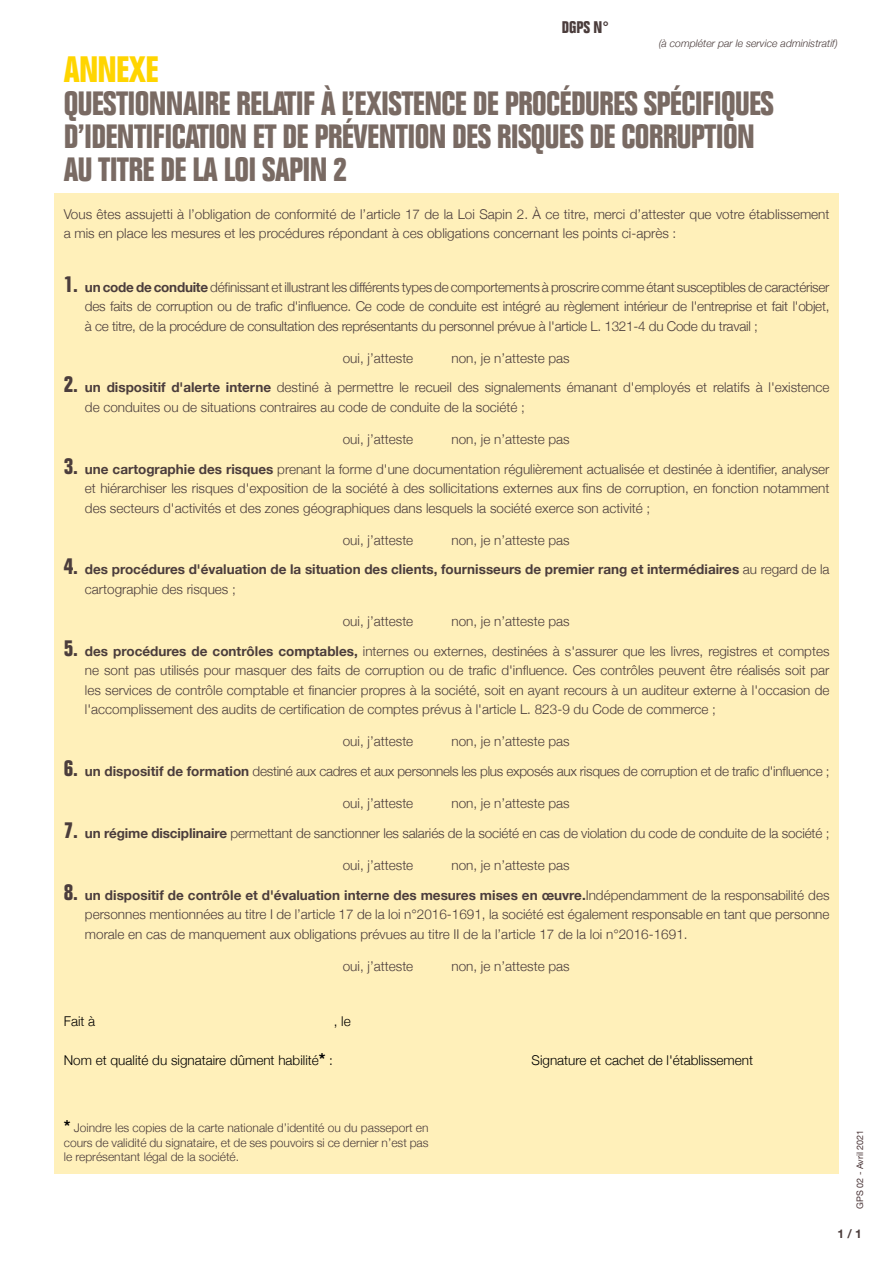
<style>
.page{position:relative;width:893px;height:1263px;background:#fff}
.page>*{position:absolute;margin:0;border:0;box-sizing:border-box;transform-origin:0 0}
.t1{font:700 condensed 36px "Folio";letter-spacing:-.02em;color:#ffd500}
.t2{font:700 condensed 33px/33px "Folio";letter-spacing:-.02em;color:#796a63}
.t3{font:700 condensed 16.5px "Folio";color:#4b3d3c}
.t4{font:300 13.5px/19.5px "Helvetica Neue";color:#4b3d3c;text-align:justify}
.t5{font:700 13.5px/19.5px "Helvetica Neue";color:#4b3d3c}
.t6{font:300 13.5px "Helvetica Neue";letter-spacing:-.02em;color:#4b3d3c}
.t7{font:300 13.5px "Helvetica Neue";color:#000}
.t8{font:300 12px/14.4px "Helvetica Neue";color:#4b3d3c;text-align:justify}
.t9{font:700 12px "Helvetica Neue";color:#4b3d3c}
.t10{font:italic 300 10.5px "Helvetica Neue";color:#4b3d3c}
.t11{font:9px "Helvetica Neue";color:#493436}
.s1{font-family:"Folio";font-weight:700;font-stretch:condensed;font-size:22.5px}
.s2{font-weight:700}
.s3{font-family:"Folio";font-stretch:condensed;font-size:22.5px}
.s4{font-weight:300}
.s5{font-weight:700;font-size:16.5px}
.s6{font-weight:700;font-size:16.5px;color:#000}
</style>
<div class="page">
<div style="left:54px;top:193px;width:785px;height:981px;background:#fff0ba"></div>
<p class="t3" style="left:562px;top:18px;width:49px">DGPS N°</p>
<p class="t10" style="left:659px;top:35px;width:180px">(à compléter par le service administratif)</p>
<h1 class="t1" style="left:64px;top:49px;width:97px">ANNEXE</h1>
<h2 class="t2" style="left:64px;top:87px;width:712px">QUESTIONNAIRE RELATIF À L’EXISTENCE DE PROCÉDURES SPÉCIFIQUES<br>D’IDENTIFICATION ET DE PRÉVENTION DES RISQUES DE CORRUPTION<br>AU TITRE DE LA LOI SAPIN 2</h2>
<p class="t4" style="left:64px;top:204px;width:767px">Vous êtes assujetti à l’obligation de conformité de l’article 17 de la Loi Sapin 2. À ce titre, merci d’attester que votre établissement a mis en place les mesures et les procédures répondant à ces obligations concernant les points ci-après :</p>
<p class="t4" style="left:85px;top:276px;width:746px;text-indent:-21px"><span class="s1">1.</span> <span class="s2">un code de conduite</span> définissant et illustrant les différents types de comportements à proscrire comme étant susceptibles de caractériser des faits de corruption ou de trafic d'influence. Ce code de conduite est intégré au règlement intérieur de l'entreprise et fait l'objet, à ce titre, de la procédure de consultation des représentants du personnel prévue à l'article L. 1321-4 du Code du travail ;</p>
<p class="t4" style="left:343px;top:348px;width:72px">oui, j’atteste</p>
<p class="t4" style="left:451px;top:348px;width:120px">non, je n’atteste pas</p>
<p class="t4" style="left:85px;top:377px;width:746px;text-indent:-21px"><span class="s1">2.</span> <span class="s2">un dispositif d'alerte interne</span> destiné à permettre le recueil des signalements émanant d'employés et relatifs à l'existence de conduites ou de situations contraires au code de conduite de la société ;</p>
<p class="t4" style="left:343px;top:429px;width:72px">oui, j’atteste</p>
<p class="t4" style="left:451px;top:429px;width:120px">non, je n’atteste pas</p>
<p class="t4" style="left:85px;top:458px;width:746px;text-indent:-21px"><span class="s1">3.</span> <span class="s2">une cartographie des risques</span> prenant la forme d'une documentation régulièrement actualisée et destinée à identifier, analyser et hiérarchiser les risques d'exposition de la société à des sollicitations externes aux fins de corruption, en fonction notamment des secteurs d'activités et des zones géographiques dans lesquels la société exerce son activité ;</p>
<p class="t4" style="left:343px;top:530px;width:72px">oui, j’atteste</p>
<p class="t4" style="left:451px;top:530px;width:120px">non, je n’atteste pas</p>
<p class="t5" style="left:85px;top:560px;width:746px;text-indent:-21px"><span class="s3">4.</span> des procédures d'évaluation de la situation des clients, fournisseurs de premier rang et intermédiaires <span class="s4">au regard de la cartographie des risques ;</span></p>
<p class="t4" style="left:343px;top:611px;width:72px">oui, j’atteste</p>
<p class="t4" style="left:451px;top:611px;width:120px">non, je n’atteste pas</p>
<p class="t4" style="left:85px;top:640px;width:746px;text-indent:-21px"><span class="s1">5.</span> <span class="s2">des procédures de contrôles comptables,</span> internes ou externes, destinées à s'assurer que les livres, registres et comptes ne sont pas utilisés pour masquer des faits de corruption ou de trafic d'influence. Ces contrôles peuvent être réalisés soit par les services de contrôle comptable et financier propres à la société, soit en ayant recours à un auditeur externe à l'occasion de l'accomplissement des audits de certification de comptes prévus à l'article L. 823-9 du Code de commerce ;</p>
<p class="t4" style="left:343px;top:731px;width:72px">oui, j’atteste</p>
<p class="t4" style="left:451px;top:731px;width:120px">non, je n’atteste pas</p>
<p class="t6" style="left:64px;top:760px;width:767px"><span class="s1">6.</span> <span class="s2">un dispositif de formation</span> destiné aux cadres et aux personnels les plus exposés aux risques de corruption et de trafic d'influence ;</p>
<p class="t4" style="left:343px;top:793px;width:72px">oui, j’atteste</p>
<p class="t4" style="left:451px;top:793px;width:120px">non, je n’atteste pas</p>
<p class="t4" style="left:64px;top:822px;width:767px"><span class="s1">7.</span> <span class="s2">un régime disciplinaire</span> permettant de sanctionner les salariés de la société en cas de violation du code de conduite de la société ;</p>
<p class="t4" style="left:343px;top:855px;width:72px">oui, j’atteste</p>
<p class="t4" style="left:451px;top:855px;width:120px">non, je n’atteste pas</p>
<p class="t4" style="left:85px;top:884px;width:746px;text-indent:-21px"><span class="s1">8.</span> <span class="s2">un dispositif de contrôle et d'évaluation interne des mesures mises en œuvre.</span>Indépendamment de la responsabilité des personnes mentionnées au titre I de l’article 17 de la loi n°2016-1691, la société est également responsable en tant que personne morale en cas de manquement aux obligations prévues au titre II de la l’article 17 de la loi n°2016-1691.</p>
<p class="t4" style="left:343px;top:955px;width:72px">oui, j’atteste</p>
<p class="t4" style="left:451px;top:955px;width:120px">non, je n’atteste pas</p>
<p class="t7" style="left:64px;top:1010px;width:33px">Fait à</p>
<p class="t7" style="left:334px;top:1010px;width:19px">, le</p>
<p class="t7" style="left:64px;top:1049px;width:271px">Nom et qualité du signataire dûment habilité<span class="s5">*</span> :</p>
<p class="t7" style="left:531px;top:1049px;width:223px">Signature et cachet de l'établissement</p>
<p class="t8" style="left:64px;top:1120px;width:366px"><span class="s6">*</span> Joindre les copies de la carte nationale d’identité ou du passeport en cours de validité du signataire, et de ses pouvoirs si ce dernier n’est pas le représentant légal de la société.</p>
<p class="t11" style="left:854px;top:1209px;width:81px;rotate:-90deg">GPS 02 - Avril 2021</p>
<p class="t9" style="left:837px;top:1224px;width:26px">1 / 1</p>
</div>
